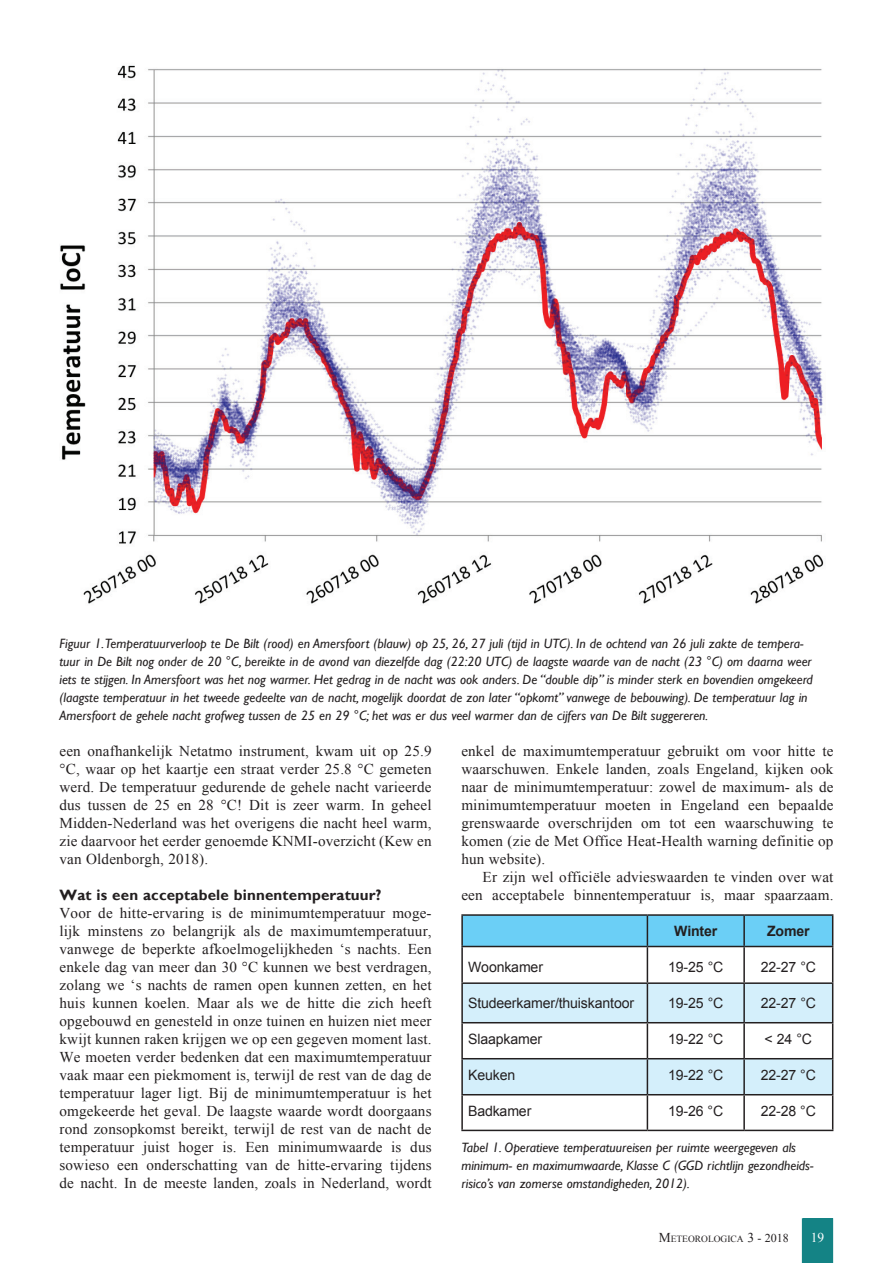
<style>
.page{position:relative;width:893px;height:1263px;background:#fff}
.page>*{position:absolute;margin:0;border:0;box-sizing:border-box;transform-origin:0 0}
.t1{font:15px/18px "Times New Roman";letter-spacing:.01em;color:#231f20;text-align:justify}
.t2{font:700 15px "Gill Sans";letter-spacing:.01em;color:#231f20}
.t3{font:14.25px "Arial";letter-spacing:-.01em;color:#231f20}
.t4{font:700 14.25px "Arial";letter-spacing:-.01em;color:#231f20}
.t5{font:italic 13.5px/18px "Gill Sans";color:#231f20}
.t6{font:13.5px "Times New Roman";color:#fff}
.t7{font:9.45px "Times New Roman";color:#231f20}
.s1{font-size:13.5px}
.s2{font-size:12px}
</style>
<div class="page">
<svg style="left:802px;top:1218px;width:31px;height:45px"></svg>
<img style="left:60px;top:65px;width:764px;height:539px">
<div style="left:463px;top:916px;width:369px;height:30px;background:#6bcff6"></div>
<svg style="left:463px;top:984px;width:369px;height:110px"></svg>
<hr style="left:461px;top:914px;width:186px;height:2px;background:#231f20">
<hr style="left:461px;top:916px;width:2px;height:30px;background:#231f20">
<hr style="left:647px;top:914px;width:97px;height:2px;background:#231f20">
<hr style="left:647px;top:916px;width:1px;height:30px;background:#231f20">
<hr style="left:744px;top:914px;width:89px;height:2px;background:#231f20">
<hr style="left:743px;top:916px;width:2px;height:30px;background:#231f20">
<hr style="left:832px;top:916px;width:1px;height:30px;background:#231f20">
<hr style="left:461px;top:946px;width:186px;height:1px;background:#231f20">
<hr style="left:461px;top:947px;width:2px;height:35px;background:#231f20">
<hr style="left:647px;top:946px;width:97px;height:1px;background:#231f20">
<hr style="left:647px;top:947px;width:1px;height:35px;background:#231f20">
<hr style="left:744px;top:946px;width:89px;height:1px;background:#231f20">
<hr style="left:743px;top:947px;width:2px;height:35px;background:#231f20">
<hr style="left:832px;top:947px;width:1px;height:35px;background:#231f20">
<hr style="left:461px;top:982px;width:186px;height:2px;background:#231f20">
<hr style="left:461px;top:984px;width:2px;height:38px;background:#231f20">
<hr style="left:647px;top:982px;width:97px;height:2px;background:#231f20">
<hr style="left:647px;top:984px;width:1px;height:38px;background:#231f20">
<hr style="left:744px;top:982px;width:89px;height:2px;background:#231f20">
<hr style="left:743px;top:984px;width:2px;height:38px;background:#231f20">
<hr style="left:832px;top:984px;width:1px;height:38px;background:#231f20">
<hr style="left:461px;top:1022px;width:186px;height:1px;background:#231f20">
<hr style="left:461px;top:1023px;width:2px;height:35px;background:#231f20">
<hr style="left:647px;top:1022px;width:97px;height:1px;background:#231f20">
<hr style="left:647px;top:1023px;width:1px;height:35px;background:#231f20">
<hr style="left:744px;top:1022px;width:89px;height:1px;background:#231f20">
<hr style="left:743px;top:1023px;width:2px;height:35px;background:#231f20">
<hr style="left:832px;top:1023px;width:1px;height:35px;background:#231f20">
<hr style="left:461px;top:1058px;width:186px;height:1px;background:#231f20">
<hr style="left:461px;top:1059px;width:2px;height:35px;background:#231f20">
<hr style="left:647px;top:1058px;width:97px;height:1px;background:#231f20">
<hr style="left:647px;top:1059px;width:1px;height:35px;background:#231f20">
<hr style="left:744px;top:1058px;width:89px;height:1px;background:#231f20">
<hr style="left:743px;top:1059px;width:2px;height:35px;background:#231f20">
<hr style="left:832px;top:1059px;width:1px;height:35px;background:#231f20">
<hr style="left:461px;top:1094px;width:186px;height:1px;background:#231f20">
<hr style="left:461px;top:1095px;width:2px;height:35px;background:#231f20">
<hr style="left:647px;top:1094px;width:97px;height:1px;background:#231f20">
<hr style="left:647px;top:1095px;width:1px;height:35px;background:#231f20">
<hr style="left:744px;top:1094px;width:89px;height:1px;background:#231f20">
<hr style="left:743px;top:1095px;width:2px;height:35px;background:#231f20">
<hr style="left:832px;top:1095px;width:1px;height:35px;background:#231f20">
<hr style="left:461px;top:1130px;width:186px;height:1px;background:#231f20">
<hr style="left:647px;top:1130px;width:97px;height:1px;background:#231f20">
<hr style="left:744px;top:1130px;width:89px;height:1px;background:#231f20">
<p class="t5" style="left:60px;top:635px;width:755px">Figuur 1.Temperatuurverloop te De Bilt (rood) en Amersfoort (blauw) op 25, 26, 27 juli (tijd in UTC). In de ochtend van 26 juli zakte de tempera&shy;tuur in De Bilt nog onder de 20 °C, bereikte in de avond van diezelfde dag (22:20 UTC) de laagste waarde van de nacht (23 °C) om daarna weer iets te stijgen. In Amersfoort was het nog warmer. Het gedrag in de nacht was ook anders. De “double dip” is minder sterk en bovendien omgekeerd (laagste temperatuur in het tweede gedeelte van de nacht, mogelijk doordat de zon later “opkomt” vanwege de bebouwing). De temperatuur lag in Amersfoort de gehele nacht grofweg tussen de 25 en 29 °C; het was er dus veel warmer dan de cijfers van De Bilt suggereren.</p>
<p class="t1" style="left:60px;top:742px;width:374px">een onafhankelijk Netatmo instrument, kwam uit op 25.9 °C, waar op het kaartje een straat verder 25.8 °C gemeten werd. De temperatuur gedurende de gehele nacht varieerde dus tussen de 25 en 28 °C! Dit is zeer warm. In geheel Midden-Nederland was het overigens die nacht heel warm, zie daarvoor het eerder genoemde KNMI-overzicht (Kew en van Oldenborgh, 2018).</p>
<p class="t2" style="left:60px;top:886px;width:323px">Wat is een acceptabele binnentemperatuur?</p>
<p class="t1" style="left:60px;top:904px;width:374px">Voor de hitte-ervaring is de minimumtemperatuur moge&shy;lijk minstens zo belangrijk als de maximumtemperatuur, vanwege de beperkte afkoelmogelijkheden ‘s nachts. Een enkele dag van meer dan 30 °C kunnen we best verdragen, zolang we ‘s nachts de ramen open kunnen zetten, en het huis kunnen koelen. Maar als we de hitte die zich heeft opgebouwd en genesteld in onze tuinen en huizen niet meer kwijt kunnen raken krijgen we op een gegeven moment last.<br>We moeten verder bedenken dat een maximumtemperatuur vaak maar een piekmoment is, terwijl de rest van de dag de temperatuur lager ligt. Bij de minimumtemperatuur is het omgekeerde het geval. De laagste waarde wordt doorgaans rond zonsopkomst bereikt, terwijl de rest van de nacht de temperatuur juist hoger is. Een minimumwaarde is dus sowieso een onderschatting van de hitte-ervaring tijdens de nacht. In de meeste landen, zoals in Nederland, wordt</p>
<p class="t1" style="left:461px;top:742px;width:374px">enkel de maximumtemperatuur gebruikt om voor hitte te waarschuwen. Enkele landen, zoals Engeland, kijken ook naar de minimumtemperatuur: zowel de maximum- als de minimumtemperatuur moeten in Engeland een bepaalde grenswaarde overschrijden om tot een waarschuwing te komen (zie de Met Office Heat-Health warning definitie op hun website).</p>
<p class="t1" style="left:461px;top:868px;width:374px;text-align:right">Er zijn wel officiële advieswaarden te vinden over wat een acceptabele binnentemperatuur is, maar spaarzaam.</p>
<p class="t4" style="left:674px;top:921px;width:45px">Winter</p>
<p class="t4" style="left:767px;top:921px;width:44px">Zomer</p>
<p class="t3" style="left:468px;top:958px;width:76px">Woonkamer</p>
<p class="t3" style="left:668px;top:958px;width:57px">19-25 °C</p>
<p class="t3" style="left:761px;top:958px;width:57px">22-27 °C</p>
<p class="t3" style="left:468px;top:994px;width:167px">Studeerkamer/thuiskantoor</p>
<p class="t3" style="left:668px;top:994px;width:57px">19-25 °C</p>
<p class="t3" style="left:761px;top:994px;width:57px">22-27 °C</p>
<p class="t3" style="left:468px;top:1030px;width:75px">Slaapkamer</p>
<p class="t3" style="left:668px;top:1030px;width:57px">19-22 °C</p>
<p class="t3" style="left:765px;top:1030px;width:49px">&lt; 24 °C</p>
<p class="t3" style="left:468px;top:1066px;width:49px">Keuken</p>
<p class="t3" style="left:668px;top:1066px;width:57px">19-22 °C</p>
<p class="t3" style="left:761px;top:1066px;width:57px">22-27 °C</p>
<p class="t3" style="left:468px;top:1102px;width:65px">Badkamer</p>
<p class="t3" style="left:668px;top:1102px;width:57px">19-26 °C</p>
<p class="t3" style="left:761px;top:1102px;width:57px">22-28 °C</p>
<p class="t5" style="left:461px;top:1139px;width:353px">Tabel 1. Operatieve temperatuureisen per ruimte weergegeven als minimum- en maximumwaarde, Klasse C (GGD richtlijn gezondheids&shy;risico’s van zomerse omstandigheden, 2012).</p>
<p class="t7" style="left:659px;top:1232px;width:132px"><span class="s1">M</span>ETEOROLOGICA <span class="s1">3</span> <span class="s2">- 2018</span></p>
<p class="t6" style="left:811px;top:1228px;width:15px">19</p>
</div>
